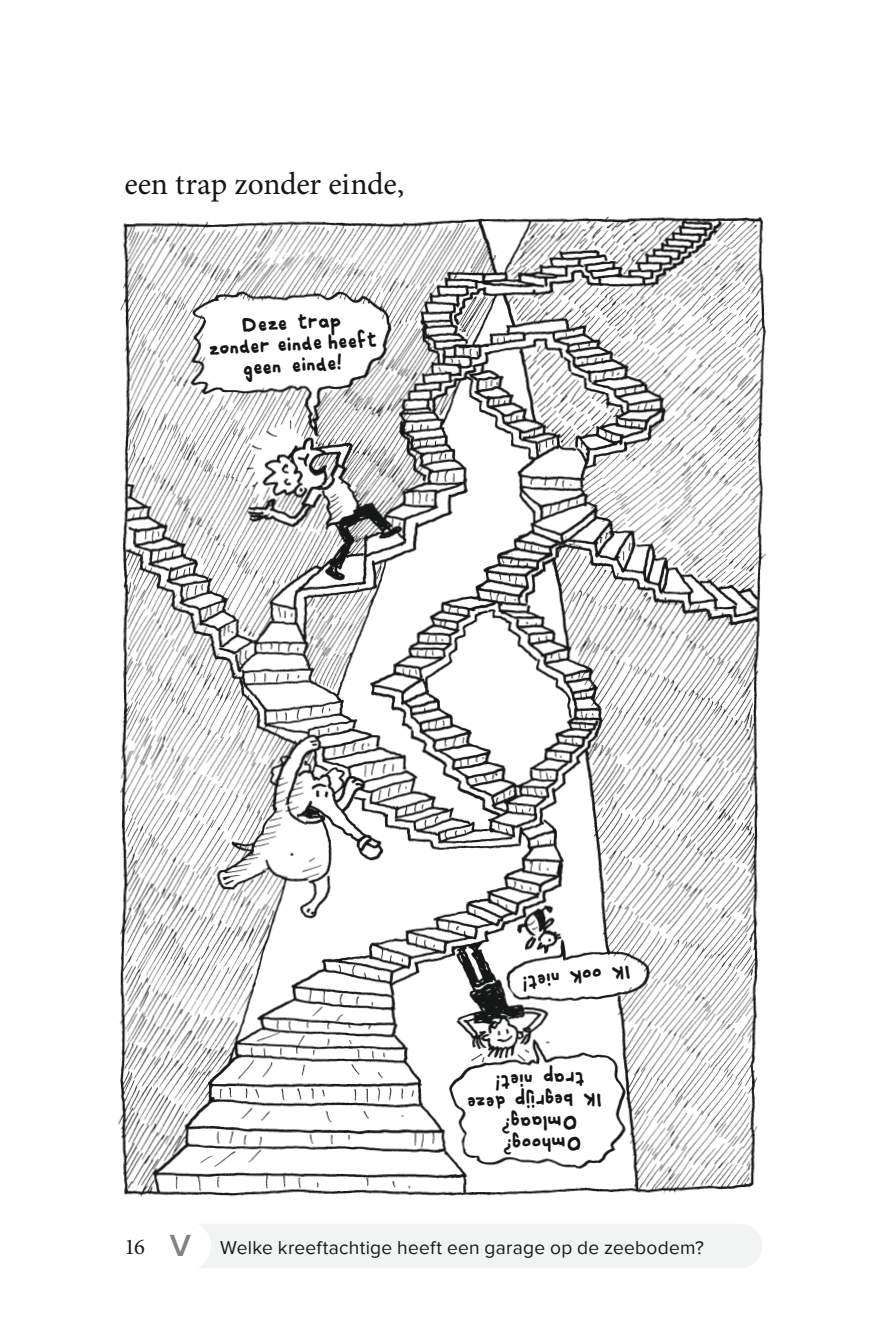
<style>
.page{position:relative;width:893px;height:1340px;background:#fff}
.page>*{position:absolute;margin:0;border:0;box-sizing:border-box;transform-origin:0 0}
.t1{font:31.5px "Minion Pro";letter-spacing:-.005em;color:#151616}
.t2{font:21.38px/21.4px "Comiquita Sans";color:#151616;text-align:center}
.t3{font:20.25px/21.4px "Comiquita Sans";color:#151616;text-align:center}
.t4{font:19.12px "Proxima Nova";letter-spacing:.015em;color:#151616}
.s1{font-family:"Minion Pro";font-size:22.5px}
.s2{font-weight:600;font-size:31.5px;color:#818281}
</style>
<div class="page">
<img style="left:118px;top:217px;width:648px;height:980px">
<div style="left:199px;top:1224px;width:563px;height:44px;background:#f2f3f3"></div>
<h1 class="t1" style="left:124px;top:162px;width:281px">een trap zonder einde,</h1>
<p class="t2" style="left:208px;top:313px;width:170px;rotate:-3deg">Deze trap<br>zonder einde heeft geen einde!</p>
<p class="t3" style="left:631px;top:984px;width:112px;rotate:174deg">Ik ook niet!</p>
<p class="t3" style="left:603px;top:1155px;width:136px;rotate:178deg">Omhoog?<br>Omlaag?<br>Ik begrijp deze trap niet!</p>
<p class="t4" style="left:124px;top:1236px;width:581px"><span class="s1">16</span> <span class="s2">V</span> Welke kreeftachtige heeft een garage op de zeebodem?</p>
</div>
